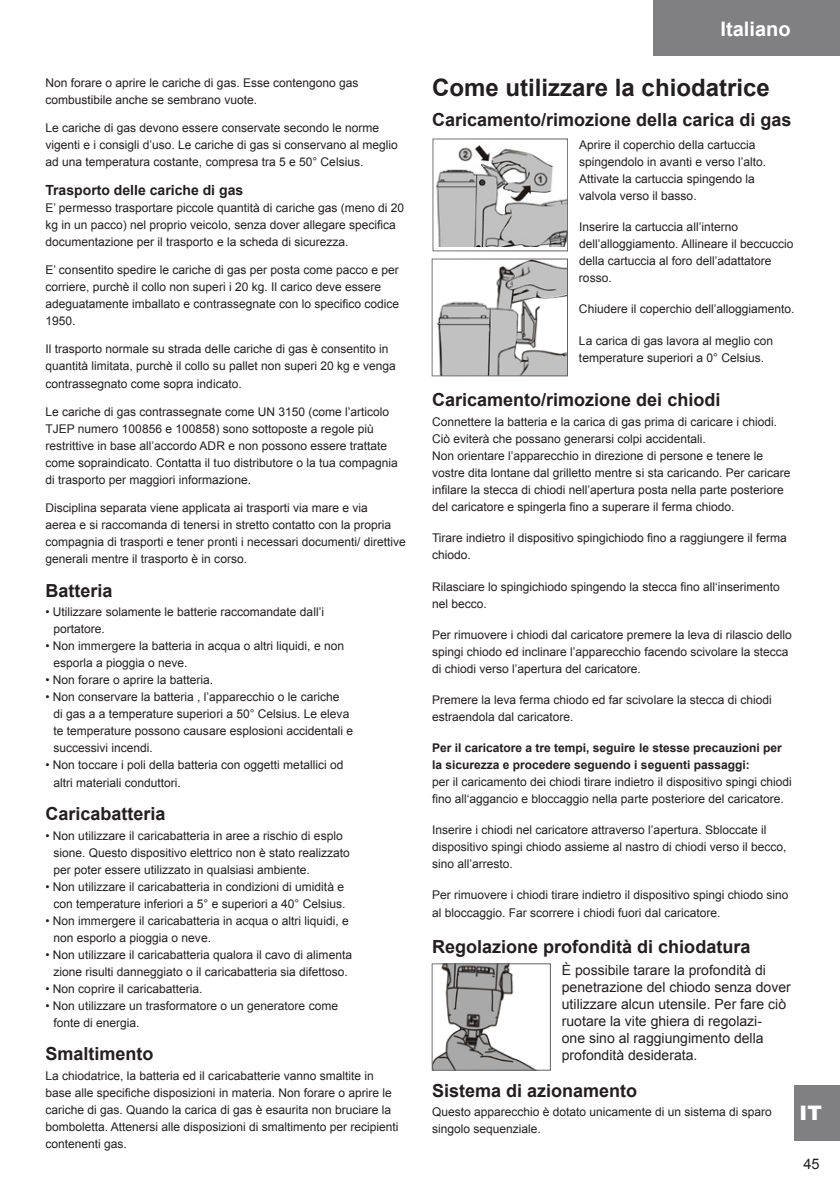
<style>
.page{position:relative;width:840px;height:1191px;background:#fff}
.page>*{position:absolute;margin:0;border:0;box-sizing:border-box;transform-origin:0 0}
.t1{font:700 24px "Arial";color:#231f20}
.t2{font:700 20px "Arial";color:#fff}
.t3{font:900 20px "Arial";color:#fff}
.t4{font:700 18px "Arial";color:#231f20}
.t5{font:14.6px "Arial";color:#231f20}
.t6{font:14px/17px "Arial";color:#231f20}
.t7{font:700 14px "Arial";color:#231f20}
.t8{font:12px/17px "Arial";color:#231f20}
.t9{font:700 12px/17px "Arial";color:#231f20}
</style>
<div class="page">
<img style="left:435px;top:145px;width:130px;height:102px">
<div style="left:432px;top:139px;width:135px;height:112px;border:1px solid #fff"></div>
<img style="left:436px;top:261px;width:129px;height:113px">
<div style="left:432px;top:259px;width:135px;height:117px;border:1px solid #fff"></div>
<div style="left:653px;top:0;width:186px;height:56px;background:#808083"></div>
<img style="left:434px;top:965px;width:100px;height:103px">
<div style="left:432px;top:963px;width:118px;height:107px;border:1px solid #fff"></div>
<div style="left:794px;top:1085px;width:45px;height:56px;background:#808083"></div>
<p class="t8" style="left:45px;top:74px;width:314px">Non forare o aprire le cariche di gas. Esse contengono gas combustibile anche se sembrano vuote.</p>
<p class="t8" style="left:45px;top:120px;width:354px">Le cariche di gas devono essere conservate secondo le norme vigenti e i consigli d’uso. Le cariche di gas si conservano al meglio ad una temperatura costante, compresa tra 5 e 50° Celsius.</p>
<p class="t7" style="left:45px;top:180px;width:199px">Trasporto delle cariche di gas</p>
<p class="t8" style="left:45px;top:199px;width:360px">E’ permesso trasportare piccole quantità di cariche gas (meno di 20 kg in un pacco) nel proprio veicolo, senza dover allegare specifica documentazione per il trasporto e la scheda di sicurezza.</p>
<p class="t8" style="left:45px;top:261px;width:355px">E’ consentito spedire le cariche di gas per posta come pacco e per corriere, purchè il collo non superi i 20 kg. Il carico deve essere adeguatamente imballato e contrassegnate con lo specifico codice 1950.</p>
<p class="t8" style="left:45px;top:341px;width:352px">Il trasporto normale su strada delle cariche di gas è consentito in quantità limitata, purchè il collo su pallet non superi 20 kg e venga contrassegnato come sopra indicato.</p>
<p class="t8" style="left:45px;top:403px;width:354px">Le cariche di gas contrassegnate come UN 3150 (come l’articolo TJEP numero 100856 e 100858) sono sottoposte a regole più restrittive in base all’accordo ADR e non possono essere trattate come sopraindicato. Contatta il tuo distributore o la tua compagnia di trasporto per maggiori informazione.</p>
<p class="t8" style="left:45px;top:499px;width:362px">Disciplina separata viene applicata ai trasporti via mare e via<br>aerea e si raccomanda di tenersi in stretto contatto con la propria compagnia di trasporti e tener pronti i necessari documenti/ direttive generali mentre il trasporto è in corso.</p>
<h3 class="t4" style="left:45px;top:578px;width:69px">Batteria</h3>
<p class="t8" style="left:53px;top:604px;width:272px;text-indent:-8px">• Utilizzare solamente le batterie raccomandate dall’i portatore.</p>
<p class="t8" style="left:53px;top:638px;width:292px;text-indent:-8px">• Non immergere la batteria in acqua o altri liquidi, e non esporla a pioggia o neve.</p>
<p class="t8" style="left:45px;top:672px;width:169px">• Non forare o aprire la batteria.</p>
<p class="t8" style="left:53px;top:689px;width:301px;text-indent:-8px">• Non conservare la batteria , l’apparecchio o le cariche<br>di gas a a temperature superiori a 50° Celsius. Le eleva te temperature possono causare esplosioni accidentali e successivi incendi.</p>
<p class="t8" style="left:53px;top:757px;width:291px;text-indent:-8px">• Non toccare i poli della batteria con oggetti metallici od altri materiali conduttori.</p>
<h3 class="t4" style="left:45px;top:801px;width:122px">Caricabatteria</h3>
<p class="t8" style="left:53px;top:827px;width:298px;text-indent:-8px">• Non utilizzare il caricabatteria in aree a rischio di esplo sione. Questo dispositivo elettrico non è stato realizzato per poter essere utilizzato in qualsiasi ambiente.</p>
<p class="t8" style="left:45px;top:878px;width:301px;text-align:right">• Non utilizzare il caricabatteria in condizioni di umidità e con temperature inferiori a 5° e superiori a 40° Celsius.</p>
<p class="t8" style="left:53px;top:912px;width:296px;text-indent:-8px">• Non immergere il caricabatteria in acqua o altri liquidi, e non esporlo a pioggia o neve.</p>
<p class="t8" style="left:45px;top:946px;width:308px;text-align:center">• Non utilizzare il caricabatteria qualora il cavo di alimenta zione risulti danneggiato o il caricabatteria sia difettoso.</p>
<p class="t8" style="left:45px;top:980px;width:158px">• Non coprire il caricabatteria.</p>
<p class="t8" style="left:53px;top:997px;width:286px;text-indent:-8px">• Non utilizzare un trasformatore o un generatore come fonte di energia.</p>
<h3 class="t4" style="left:45px;top:1041px;width:110px">Smaltimento</h3>
<p class="t8" style="left:45px;top:1067px;width:354px">La chiodatrice, la batteria ed il caricabatterie vanno smaltite in base alle specifiche disposizioni in materia. Non forare o aprire le cariche di gas. Quando la carica di gas è esaurita non bruciare la bomboletta. Attenersi alle disposizioni di smaltimento per recipienti contenenti gas.</p>
<h2 class="t2" style="left:720px;top:15px;width:72px">Italiano</h2>
<h1 class="t1" style="left:432px;top:71px;width:339px">Come utilizzare la chiodatrice</h1>
<h3 class="t4" style="left:432px;top:108px;width:361px">Caricamento/rimozione della carica di gas</h3>
<p class="t8" style="left:579px;top:136px;width:188px">Aprire il coperchio della cartuccia spingendolo in avanti e verso l’alto.<br>Attivate la cartuccia spingendo la valvola verso il basso.</p>
<p class="t8" style="left:578px;top:219px;width:216px">Inserire la cartuccia all’interno dell’alloggiamento. Allineare il beccuccio della cartuccia al foro dell’adattatore rosso.</p>
<p class="t8" style="left:578px;top:301px;width:217px">Chiudere il coperchio dell’alloggiamento.</p>
<p class="t8" style="left:578px;top:332px;width:196px">La carica di gas lavora al meglio con temperature superiori a 0° Celsius.</p>
<h3 class="t4" style="left:432px;top:388px;width:290px">Caricamento/rimozione dei chiodi</h3>
<p class="t8" style="left:432px;top:413px;width:360px">Connettere la batteria e la carica di gas prima di caricare i chiodi.<br>Ciò eviterà che possano generarsi colpi accidentali.<br>Non orientare l’apparecchio in direzione di persone e tenere le vostre dita lontane dal grilletto mentre si sta caricando. Per caricare infilare la stecca di chiodi nell’apertura posta nella parte posteriore del caricatore e spingerla fino a superare il ferma chiodo.</p>
<p class="t8" style="left:432px;top:530px;width:356px">Tirare indietro il dispositivo spingichiodo fino a raggiungere il ferma chiodo.</p>
<p class="t8" style="left:432px;top:578px;width:349px">Rilasciare lo spingichiodo spingendo la stecca fino all‘inserimento nel becco.</p>
<p class="t8" style="left:432px;top:626px;width:361px">Per rimuovere i chiodi dal caricatore premere la leva di rilascio dello spingi chiodo ed inclinare l’apparecchio facendo scivolare la stecca di chiodi verso l’apertura del caricatore.</p>
<p class="t8" style="left:432px;top:691px;width:341px">Premere la leva ferma chiodo ed far scivolare la stecca di chiodi estraendola dal caricatore.</p>
<p class="t9" style="left:432px;top:739px;width:351px">Per il caricatore a tre tempi, seguire le stesse precauzioni per la sicurezza e procedere seguendo i seguenti passaggi:</p>
<p class="t8" style="left:432px;top:773px;width:361px">per il caricamento dei chiodi tirare indietro il dispositivo spingi chiodi fino all‘aggancio e bloccaggio nella parte posteriore del caricatore.</p>
<p class="t8" style="left:432px;top:821px;width:356px">Inserire i chiodi nel caricatore attraverso l’apertura. Sbloccate il dispositivo spingi chiodo assieme al nastro di chiodi verso il becco, sino all’arresto.</p>
<p class="t8" style="left:432px;top:887px;width:358px">Per rimuovere i chiodi tirare indietro il dispositivo spingi chiodo sino al bloccaggio. Far scorrere i chiodi fuori dal caricatore.</p>
<h3 class="t4" style="left:432px;top:934px;width:320px">Regolazione profondità di chiodatura</h3>
<p class="t6" style="left:561px;top:962px;width:230px">È possibile tarare la profondità di penetrazione del chiodo senza dover utilizzare alcun utensile. Per fare ciò ruotare la vite ghiera di regolazi-<br>one sino al raggiungimento della profondità desiderata.</p>
<h3 class="t4" style="left:432px;top:1078px;width:207px">Sistema di azionamento</h3>
<p class="t8" style="left:432px;top:1103px;width:341px">Questo apparecchio è dotato unicamente di un sistema di sparo singolo sequenziale.</p>
<h2 class="t3" style="left:799px;top:1098px;width:24px">IT</h2>
<p class="t5" style="left:803px;top:1154px;width:18px">45</p>
</div>
